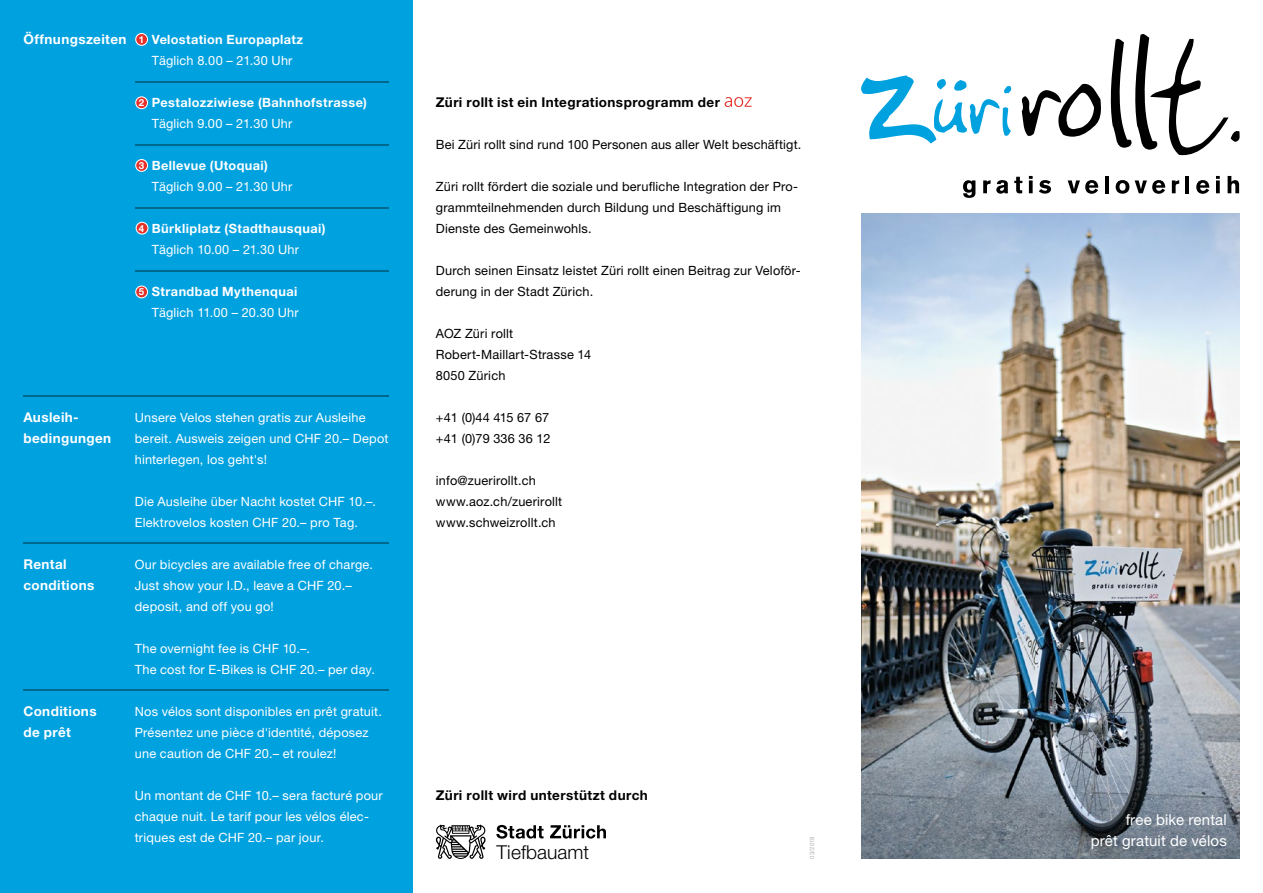
<style>
.page{position:relative;width:1263px;height:893px;background:#fff}
.page>*{position:absolute;margin:0;border:0;box-sizing:border-box;transform-origin:0 0}
.t1{font:300 19.2px "Helvetica Neue LT Pro";color:#000}
.t2{font:15px/21px "Helvetica Neue LT Pro";letter-spacing:.01em;color:#fff;text-align:right}
.t3{font:700 13.5px "Helvetica Neue LT Pro";letter-spacing:.03em;color:#000}
.t4{font:700 13.5px/21px "Helvetica Neue LT Pro";letter-spacing:.03em;color:#fff}
.t5{font:12.75px/21px "Helvetica Neue LT Pro";letter-spacing:.015em;color:#fff}
.t6{font:12.75px/21px "Helvetica Neue LT Pro";letter-spacing:.015em;color:#000}
.t7{font:700 12.75px "Helvetica Neue LT Pro";letter-spacing:.03em;color:#fff}
.t8{font:700 9.75px "Helvetica Neue LT Pro";color:#fff}
.t9{font:6px "Helvetica Neue LT Pro";letter-spacing:.015em;color:#b3b2b2}
</style>
<div class="page">
<img style="left:861px;top:214px;width:378px;height:645px">
<svg style="left:1110px;top:34px;width:129px;height:121px"></svg>
<svg style="left:1022px;top:84px;width:79px;height:53px"></svg>
<svg style="left:861px;top:75px;width:150px;height:69px"></svg>
<svg style="left:963px;top:180px;width:12px;height:18px"></svg>
<svg style="left:983px;top:180px;width:7px;height:13px"></svg>
<svg style="left:996px;top:180px;width:12px;height:14px"></svg>
<svg style="left:1014px;top:177px;width:8px;height:16px"></svg>
<svg style="left:1029px;top:176px;width:4px;height:3px"></svg>
<svg style="left:1029px;top:180px;width:4px;height:13px"></svg>
<svg style="left:1039px;top:180px;width:12px;height:14px"></svg>
<svg style="left:1068px;top:180px;width:30px;height:14px"></svg>
<hr style="left:1105px;top:176px;width:4px;height:17px;background:#000">
<svg style="left:1116px;top:180px;width:13px;height:14px"></svg>
<svg style="left:1135px;top:180px;width:30px;height:14px"></svg>
<svg style="left:1172px;top:180px;width:7px;height:13px"></svg>
<hr style="left:1185px;top:176px;width:4px;height:17px;background:#000">
<svg style="left:1196px;top:180px;width:13px;height:14px"></svg>
<svg style="left:1216px;top:176px;width:4px;height:3px"></svg>
<svg style="left:1216px;top:180px;width:4px;height:13px"></svg>
<svg style="left:1227px;top:176px;width:12px;height:17px"></svg>
<svg style="left:725px;top:97px;width:27px;height:10px"></svg>
<svg style="left:496px;top:825px;width:47px;height:14px"></svg>
<svg style="left:550px;top:825px;width:56px;height:14px"></svg>
<svg style="left:436px;top:825px;width:50px;height:34px"></svg>
<div style="left:0;top:0;width:412px;height:893px;background:#00a1df"></div>
<hr style="left:135px;top:207px;width:254px;height:1px;background:#00678d">
<hr style="left:135px;top:81px;width:254px;height:1px;background:#00678d">
<hr style="left:135px;top:144px;width:254px;height:1px;background:#00678d">
<hr style="left:23px;top:395px;width:366px;height:2px;background:#00678d">
<hr style="left:23px;top:543px;width:366px;height:1px;background:#00678d">
<hr style="left:23px;top:690px;width:366px;height:1px;background:#00678d">
<hr style="left:135px;top:270px;width:254px;height:1px;background:#00678d">
<div style="left:136px;top:34px;width:12px;height:11px;background:#e63029;border-radius:50%"></div>
<div style="left:135px;top:33px;width:13px;height:13px;border:1px solid #fff;border-radius:50%"></div>
<div style="left:136px;top:97px;width:12px;height:12px;background:#e63029;border-radius:50%"></div>
<div style="left:135px;top:96px;width:13px;height:13px;border:1px solid #fff;border-radius:50%"></div>
<div style="left:136px;top:160px;width:12px;height:11px;background:#e63029;border-radius:50%"></div>
<div style="left:135px;top:159px;width:13px;height:13px;border:1px solid #fff;border-radius:50%"></div>
<div style="left:136px;top:222px;width:12px;height:12px;background:#e63029;border-radius:50%"></div>
<div style="left:136px;top:222px;width:12px;height:13px;border:1px solid #fff;border-radius:50%"></div>
<div style="left:136px;top:286px;width:12px;height:12px;background:#e63029;border-radius:50%"></div>
<div style="left:135px;top:286px;width:13px;height:12px;border:1px solid #fff;border-radius:50%"></div>
<p class="t4" style="left:23px;top:28px;width:105px">Öffnungszeiten</p>
<p class="t7" style="left:152px;top:31px;width:153px">Velostation Europaplatz</p>
<p class="t5" style="left:152px;top:50px;width:142px">Täglich 8.00 – 21.30 Uhr</p>
<p class="t7" style="left:152px;top:94px;width:217px">Pestalozziwiese (Bahnhofstrasse)</p>
<p class="t5" style="left:152px;top:113px;width:142px">Täglich 9.00 – 21.30 Uhr</p>
<p class="t7" style="left:152px;top:157px;width:118px">Bellevue (Utoquai)</p>
<p class="t5" style="left:152px;top:176px;width:142px">Täglich 9.00 – 21.30 Uhr</p>
<p class="t7" style="left:152px;top:220px;width:175px">Bürkliplatz (Stadthausquai)</p>
<p class="t5" style="left:152px;top:239px;width:149px">Täglich 10.00 – 21.30 Uhr</p>
<p class="t7" style="left:152px;top:283px;width:147px">Strandbad Mythenquai</p>
<p class="t5" style="left:152px;top:302px;width:148px">Täglich 11.00 – 20.30 Uhr</p>
<p class="t8" style="left:139px;top:33px;width:7px">1</p>
<p class="t8" style="left:139px;top:97px;width:7px">2</p>
<p class="t8" style="left:139px;top:159px;width:7px">3</p>
<p class="t8" style="left:139px;top:222px;width:7px">4</p>
<p class="t8" style="left:139px;top:286px;width:7px">5</p>
<p class="t4" style="left:23px;top:406px;width:89px">Ausleih&shy;bedingungen</p>
<p class="t4" style="left:23px;top:553px;width:73px">Rental conditions</p>
<p class="t4" style="left:23px;top:700px;width:75px">Conditions de prêt</p>
<p class="t5" style="left:135px;top:407px;width:255px">Unsere Velos stehen gratis zur Ausleihe bereit. Ausweis zeigen und CHF 20.– Depot hinterlegen, los geht's!</p>
<p class="t5" style="left:135px;top:491px;width:243px">Die Ausleihe über Nacht kostet CHF 10.–.<br>Elektrovelos kosten CHF 20.– pro Tag.</p>
<p class="t5" style="left:135px;top:554px;width:240px">Our bicycles are available free of charge.<br>Just show your I.D., leave a CHF 20.– deposit, and off you go!</p>
<p class="t5" style="left:135px;top:638px;width:242px">The overnight fee is CHF 10.–.<br>The cost for E-Bikes is CHF 20.– per day.</p>
<p class="t5" style="left:135px;top:701px;width:249px">Nos vélos sont disponibles en prêt gratuit.<br>Présentez une pièce d'identité, déposez une caution de CHF 20.– et roulez!</p>
<p class="t5" style="left:135px;top:785px;width:249px">Un montant de CHF 10.– sera facturé pour chaque nuit. Le tarif pour les vélos élec&shy;triques est de CHF 20.– par jour.</p>
<p class="t3" style="left:436px;top:94px;width:286px">Züri rollt ist ein Integrationsprogramm der</p>
<p class="t6" style="left:436px;top:134px;width:367px">Bei Züri rollt sind rund 100 Personen aus aller Welt beschäftigt.</p>
<p class="t6" style="left:436px;top:176px;width:364px">Züri rollt fördert die soziale und berufliche Integration der Pro&shy;grammteilnehmenden durch Bildung und Beschäftigung im<br>Dienste des Gemeinwohls.</p>
<p class="t6" style="left:436px;top:260px;width:366px">Durch seinen Einsatz leistet Züri rollt einen Beitrag zur Veloför&shy;derung in der Stadt Zürich.</p>
<p class="t6" style="left:436px;top:323px;width:157px">AOZ Züri rollt<br>Robert-Maillart-Strasse 14<br>8050 Zürich</p>
<p class="t6" style="left:436px;top:407px;width:116px">+41 (0)44 415 67 67 +41 (0)79 336 36 12</p>
<p class="t6" style="left:436px;top:470px;width:128px">info@zuerirollt.ch www.aoz.ch/zuerirollt www.schweizrollt.ch</p>
<p class="t3" style="left:436px;top:787px;width:214px">Züri rollt wird unterstützt durch</p>
<h1 class="t1" style="left:496px;top:840px;width:94px">Tiefbauamt</h1>
<p class="t9" style="left:808px;top:859px;width:24px;rotate:-90deg">03/2018</p>
<p class="t2" style="left:1091px;top:809px;width:138px">free bike rental<br>prêt gratuit de vélos</p>
</div>
